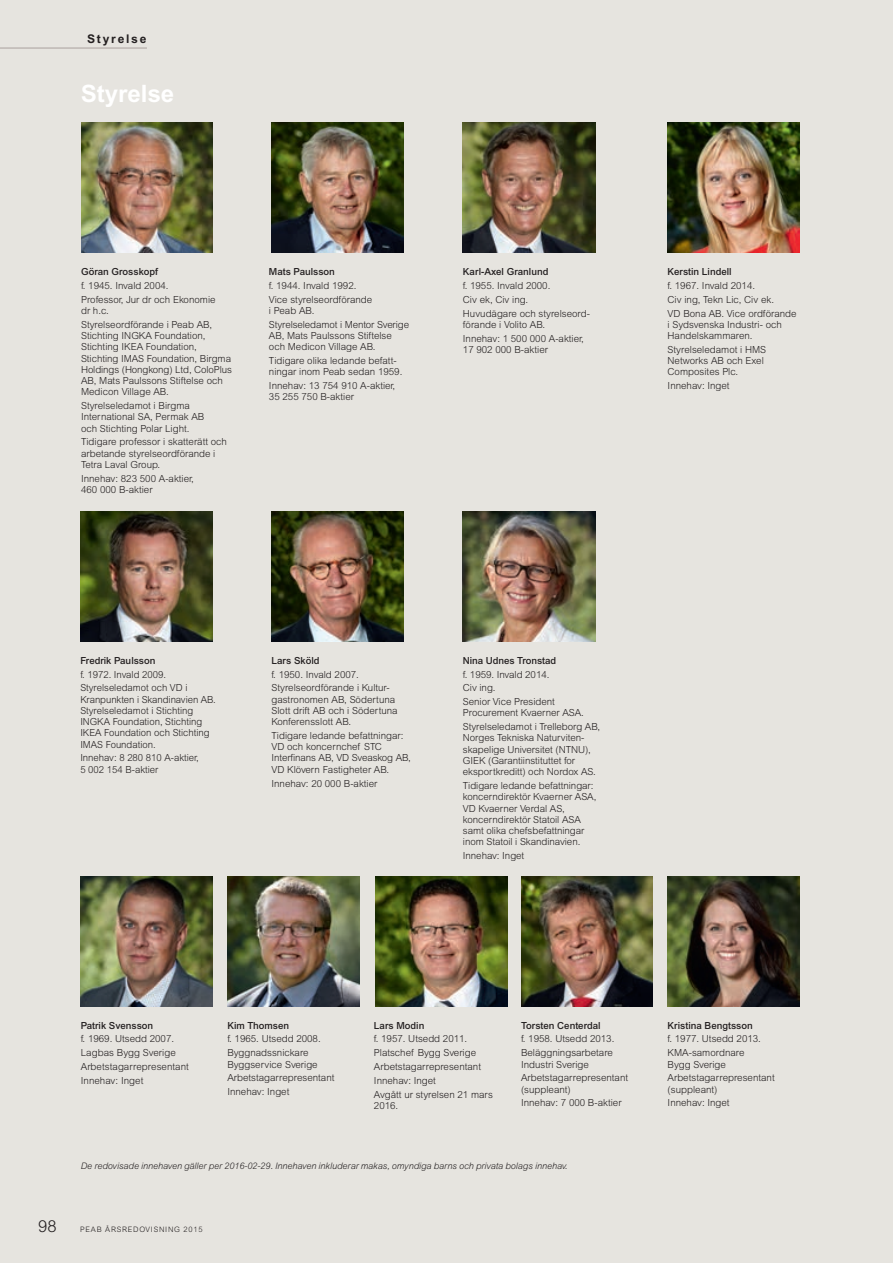
<style>
.page{position:relative;width:893px;height:1263px;background:#e6e4df}
.page>*{position:absolute;margin:0;border:0;box-sizing:border-box;transform-origin:0 0}
.t1{font:700 24px "Arial MT Std";color:#fff}
.t2{font:300 16.5px "Arial MT Std";color:#231f20}
.t3{font:700 12px "Arial MT Std";letter-spacing:.15em;color:#231f20}
.t4{font:300 9.75px/11.2px "Arial MT Std";color:#231f20}
.t5{font:500 9.75px "Arial MT Std";color:#231f20}
.t6{font:italic 300 9px "Arial MT Std";color:#231f20}
.t7{font:300 7.5px "Arial MT Std";letter-spacing:.1em;color:#231f20}
</style>
<div class="page">
<img style="left:463px;top:512px;width:132px;height:129px">
<img style="left:668px;top:123px;width:132px;height:130px">
<img style="left:668px;top:876px;width:131px;height:130px">
<img style="left:375px;top:876px;width:132px;height:130px">
<img style="left:81px;top:876px;width:132px;height:130px">
<img style="left:81px;top:512px;width:132px;height:129px">
<img style="left:521px;top:876px;width:132px;height:130px">
<img style="left:271px;top:123px;width:133px;height:130px">
<img style="left:81px;top:123px;width:132px;height:130px">
<img style="left:463px;top:123px;width:132px;height:130px">
<img style="left:271px;top:512px;width:133px;height:129px">
<img style="left:228px;top:876px;width:131px;height:130px">
<hr style="left:0;top:47px;width:147px;height:2px;background:#bdb7b3">
<p class="t3" style="left:87px;top:31px;width:61px">Styrelse</p>
<h1 class="t1" style="left:81px;top:80px;width:95px">Styrelse</h1>
<p class="t5" style="left:81px;top:266px;width:79px">Göran Grosskopf</p>
<p class="t4" style="left:81px;top:279px;width:136px;line-height:13.8px">f. 1945. Invald 2004.<br>Professor, Jur dr och Ekonomie</p>
<p class="t4" style="left:81px;top:304px;width:133px;line-height:13.8px">dr h.c.<br>Styrelseordförande i Peab AB,</p>
<p class="t4" style="left:81px;top:330px;width:152px">Stichting INGKA Foundation,<br>Stichting IKEA Foundation,<br>Stichting IMAS Foundation, Birgma<br>Holdings (Hongkong) Ltd, ColoPlus<br>AB, Mats Paulssons Stiftelse och<br>Medicon Village AB.</p>
<p class="t4" style="left:81px;top:400px;width:125px">Styrelseledamot i Birgma<br>International SA, Permak AB och Stichting Polar Light.</p>
<p class="t4" style="left:81px;top:436px;width:147px">Tidigare professor i skatterätt och arbetande styrelseordförande i<br>Tetra Laval Group.</p>
<p class="t4" style="left:81px;top:473px;width:114px">Innehav: 823 500 A-aktier,<br>460 000 B-aktier</p>
<p class="t5" style="left:269px;top:266px;width:67px">Mats Paulsson</p>
<p class="t4" style="left:269px;top:279px;width:105px;line-height:13.8px">f. 1944. Invald 1992.<br>Vice styrelseordförande</p>
<p class="t4" style="left:269px;top:304px;width:142px;line-height:13.8px">i Peab AB.<br>Styrelseledamot i Mentor Sverige</p>
<p class="t4" style="left:269px;top:330px;width:124px">AB, Mats Paulssons Stiftelse och Medicon Village AB.</p>
<p class="t4" style="left:269px;top:355px;width:135px">Tidigare olika ledande befatt&shy;ningar inom Peab sedan 1959.</p>
<p class="t4" style="left:269px;top:380px;width:128px">Innehav: 13 754 910 A-aktier,<br>35 255 750 B-aktier</p>
<p class="t5" style="left:463px;top:266px;width:87px">Karl-Axel Granlund</p>
<p class="t4" style="left:463px;top:279px;width:129px;line-height:13.8px">f. 1955. Invald 2000.<br>Civ ek, Civ ing.<br>Huvudägare och styrelseord-</p>
<p class="t4" style="left:463px;top:317px;width:122px;line-height:13.8px">förande i Volito AB.<br>Innehav: 1 500 000 A-aktier,</p>
<p class="t4" style="left:463px;top:344px;width:87px">17 902 000 B-aktier</p>
<p class="t5" style="left:668px;top:266px;width:66px">Kerstin Lindell</p>
<p class="t4" style="left:668px;top:279px;width:130px;line-height:13.8px">f. 1967. Invald 2014.<br>Civ ing, Tekn Lic, Civ ek.<br>VD Bona AB. Vice ordförande</p>
<p class="t4" style="left:668px;top:319px;width:116px">i Sydsvenska Industri- och<br>Handelskammaren.</p>
<p class="t4" style="left:668px;top:344px;width:100px">Styrelseledamot i HMS<br>Networks AB och Exel<br>Composites Plc.</p>
<p class="t4" style="left:668px;top:380px;width:64px">Innehav: Inget</p>
<p class="t5" style="left:80px;top:655px;width:77px">Fredrik Paulsson</p>
<p class="t4" style="left:80px;top:667px;width:109px;line-height:13.8px">f. 1972. Invald 2009.<br>Styrelseledamot och VD i</p>
<p class="t4" style="left:80px;top:693px;width:137px">Kranpunkten i Skandinavien AB.<br>Styrelseledamot i Stichting<br>INGKA Foundation, Stichting<br>IKEA Foundation och Stichting<br>IMAS Foundation.</p>
<p class="t4" style="left:80px;top:752px;width:120px">Innehav: 8 280 810 A-aktier,<br>5 002 154 B-aktier</p>
<p class="t5" style="left:271px;top:655px;width:50px">Lars Sköld</p>
<p class="t4" style="left:271px;top:667px;width:119px;line-height:13.8px">f. 1950. Invald 2007.<br>Styrelseordförande i Kultur-</p>
<p class="t4" style="left:271px;top:693px;width:128px">gastronomen AB, Södertuna<br>Slott drift AB och i Södertuna<br>Konferensslott AB.</p>
<p class="t4" style="left:271px;top:730px;width:141px">Tidigare ledande befattningar:<br>VD och koncernchef STC<br>Interfinans AB, VD Sveaskog AB,<br>VD Klövern Fastigheter AB.</p>
<p class="t4" style="left:271px;top:777px;width:107px">Innehav: 20 000 B-aktier</p>
<p class="t5" style="left:463px;top:655px;width:95px">Nina Udnes Tronstad</p>
<p class="t4" style="left:463px;top:667px;width:94px;line-height:13.8px">f. 1959. Invald 2014.<br>Civ ing.<br>Senior Vice President</p>
<p class="t4" style="left:463px;top:706px;width:139px;line-height:13.8px">Procurement Kvaerner ASA.<br>Styrelseledamot i Trelleborg AB,</p>
<p class="t4" style="left:463px;top:732px;width:134px">Norges Tekniska Naturviten&shy;skapelige Universitet (NTNU),<br>GIEK (Garantiinstituttet for eksportkreditt) och Nordox AS.</p>
<p class="t4" style="left:463px;top:780px;width:135px">Tidigare ledande befattningar: koncerndirektör Kvaerner ASA,<br>VD Kvaerner Verdal AS, koncerndirektör Statoil ASA samt olika chefsbefattningar inom Statoil i Skandinavien.</p>
<p class="t4" style="left:463px;top:850px;width:63px">Innehav: Inget</p>
<p class="t5" style="left:81px;top:1019px;width:74px">Patrik Svensson</p>
<p class="t4" style="left:81px;top:1032px;width:110px;line-height:13.8px">f. 1969. Utsedd 2007.<br>Lagbas Bygg Sverige<br>Arbetstagarrepresentant<br>Innehav: Inget</p>
<p class="t5" style="left:227px;top:1019px;width:63px">Kim Thomsen</p>
<p class="t4" style="left:227px;top:1032px;width:95px;line-height:13.8px">f. 1965. Utsedd 2008.<br>Byggnadssnickare</p>
<p class="t4" style="left:227px;top:1057px;width:109px;line-height:13.8px">Byggservice Sverige<br>Arbetstagarrepresentant<br>Innehav: Inget</p>
<p class="t5" style="left:374px;top:1019px;width:52px">Lars Modin</p>
<p class="t4" style="left:374px;top:1032px;width:120px;line-height:13.8px">f. 1957. Utsedd 2011.<br>Platschef Bygg Sverige<br>Arbetstagarrepresentant<br>Innehav: Inget<br>Avgått ur styrelsen 21 mars</p>
<p class="t4" style="left:374px;top:1100px;width:26px">2016.</p>
<p class="t5" style="left:521px;top:1019px;width:81px">Torsten Centerdal</p>
<p class="t4" style="left:521px;top:1032px;width:95px;line-height:13.8px">f. 1958. Utsedd 2013.<br>Beläggningsarbetare</p>
<p class="t4" style="left:521px;top:1057px;width:109px;line-height:13.8px">Industri Sverige<br>Arbetstagarrepresentant</p>
<p class="t4" style="left:521px;top:1082px;width:102px;line-height:13.8px">(suppleant)<br>Innehav: 7 000 B-aktier</p>
<p class="t6" style="left:81px;top:1160px;width:488px">De redovisade innehaven gäller per 2016-02-29. Innehaven inkluderar makas, omyndiga barns och privata bolags innehav.</p>
<h2 class="t2" style="left:38px;top:1217px;width:20px">98</h2>
<p class="t7" style="left:80px;top:1225px;width:124px">PEAB ÅRSREDOVISNING 2015</p>
<p class="t5" style="left:668px;top:1019px;width:87px">Kristina Bengtsson</p>
<p class="t4" style="left:668px;top:1032px;width:95px;line-height:13.8px">f. 1977. Utsedd 2013.<br>KMA-samordnare</p>
<p class="t4" style="left:668px;top:1057px;width:109px;line-height:13.8px">Bygg Sverige<br>Arbetstagarrepresentant</p>
<p class="t4" style="left:668px;top:1082px;width:64px;line-height:13.8px">(suppleant)<br>Innehav: Inget</p>
</div>
